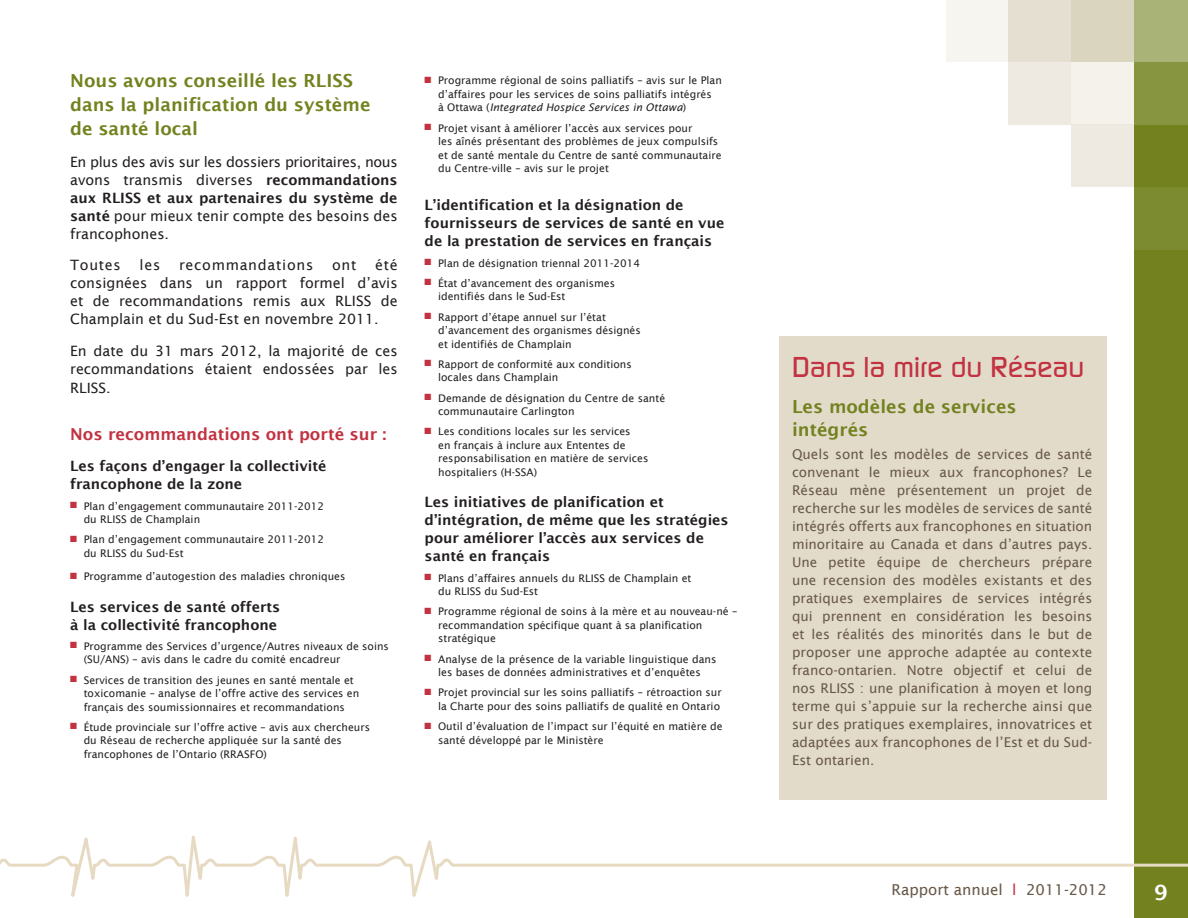
<style>
.page{position:relative;width:1188px;height:918px;background:#fff}
.page>*{position:absolute;margin:0;border:0;box-sizing:border-box;transform-origin:0 0}
.t1{font:500 28.5px "Continuum";color:#c23241}
.t2{font:600 21px "Lucida Sans";color:#fff}
.t3{font:600 18px/24px "Lucida Sans";color:#73821f}
.t4{font:600 16.5px "Lucida Sans";color:#c23241}
.t5{font:15px "Lucida Sans";color:#685847}
.t6{font:14.25px/18px "Lucida Sans";color:#231f20;text-align:justify}
.t7{font:600 14.25px/18px "Lucida Sans";color:#231f20}
.t8{font:14.25px "Lucida Sans";letter-spacing:.05em;color:#231f20}
.t9{font:13.5px/18px "Lucida Sans";color:#685847;text-align:justify}
.t10{font:10.5px/13.5px "Lucida Sans";color:#231f20}
.s1{font-weight:600}
.s2{color:#c23241}
.s3{font-style:italic}
</style>
<div class="page">
<div style="left:1071px;top:62px;width:63px;height:62px;background:#f5f2ec"></div>
<div style="left:1071px;top:0;width:63px;height:62px;background:#d9d5be"></div>
<div style="left:1071px;top:124px;width:63px;height:63px;background:#efeae1"></div>
<div style="left:947px;top:0;width:62px;height:62px;background:#f5f2ec"></div>
<div style="left:1009px;top:62px;width:62px;height:62px;background:#efeae1"></div>
<div style="left:1009px;top:0;width:62px;height:62px;background:#e5dfd1"></div>
<div style="left:1134px;top:0;width:54px;height:918px;background:#73821f"></div>
<div style="left:1134px;top:62px;width:54px;height:62px;background:#879440"></div>
<div style="left:1134px;top:187px;width:54px;height:62px;background:#7d8b30"></div>
<div style="left:1134px;top:0;width:54px;height:62px;background:#aab377"></div>
<svg style="left:0;top:835px;width:1188px;height:62px"></svg>
<div style="left:780px;top:336px;width:327px;height:463px;background:#e2dbca"></div>
<h3 class="t3" style="left:70px;top:69px;width:302px">Nous avons conseillé les RLISS dans la planification du système de santé local</h3>
<h3 class="t6" style="left:70px;top:153px;width:329px">En plus des avis sur les dossiers prioritaires, nous avons transmis diverses <span class="s1">recommandations aux RLISS et aux partenaires du système de santé</span> pour mieux tenir compte des besoins des francophones.</h3>
<h3 class="t6" style="left:70px;top:256px;width:52px">Toutes</h3>
<h3 class="t6" style="left:140px;top:256px;width:22px">les</h3>
<h3 class="t8" style="left:179px;top:257px;width:136px">recommandations</h3>
<h3 class="t6" style="left:332px;top:256px;width:26px">ont</h3>
<h3 class="t6" style="left:70px;top:256px;width:329px;text-indent:305px">été consignées dans un rapport formel d’avis et de recommandations remis aux RLISS de Champlain et du Sud-Est en novembre 2011.</h3>
<h3 class="t6" style="left:70px;top:342px;width:329px">En date du 31 mars 2012, la majorité de ces recommandations étaient endossées par les</h3>
<h3 class="t6" style="left:70px;top:379px;width:42px">RLISS.</h3>
<h3 class="t4" style="left:70px;top:425px;width:318px">Nos recommandations ont porté sur :</h3>
<h3 class="t7" style="left:70px;top:457px;width:258px">Les façons d’engager la collectivité francophone de la zone</h3>
<p class="t10" style="left:84px;top:499px;width:242px;text-indent:-14px"><span class="s2">■</span> Plan d’engagement communautaire 2011-2012 du RLISS de Champlain</p>
<p class="t10" style="left:84px;top:533px;width:242px;text-indent:-14px"><span class="s2">■</span> Plan d’engagement communautaire 2011-2012 du RLISS du Sud-Est</p>
<p class="t10" style="left:70px;top:570px;width:277px"><span class="s2">■</span> Programme d’autogestion des maladies chroniques</p>
<h3 class="t7" style="left:70px;top:597px;width:212px">Les services de santé offerts à la collectivité francophone</h3>
<p class="t10" style="left:84px;top:639px;width:307px;text-indent:-14px"><span class="s2">■</span> Programme des Services d’urgence/Autres niveaux de soins (SU/ANS) – avis dans le cadre du comité encadreur</p>
<p class="t10" style="left:84px;top:673px;width:277px;text-indent:-13px"><span class="s2">■</span> Services de transition des jeunes en santé mentale et toxicomanie – analyse de l’offre active des services en français des soumissionnaires et recommandations</p>
<p class="t10" style="left:84px;top:720px;width:288px;text-indent:-14px"><span class="s2">■</span> Étude provinciale sur l’offre active – avis aux chercheurs du Réseau de recherche appliquée sur la santé des francophones de l’Ontario (RRASFO)</p>
<p class="t10" style="left:438px;top:74px;width:285px;text-indent:-14px"><span class="s2">■</span> Programme régional de soins palliatifs – avis sur le Plan d’affaires pour les services de soins palliatifs intégrés<br>à Ottawa (<span class="s3">Integrated Hospice Services in Ottawa</span>)</p>
<p class="t10" style="left:438px;top:121px;width:285px;text-indent:-14px"><span class="s2">■</span> Projet visant à améliorer l’accès aux services pour<br>les aînés présentant des problèmes de jeux compulsifs et de santé mentale du Centre de santé communautaire du Centre-ville – avis sur le projet</p>
<h3 class="t7" style="left:425px;top:196px;width:301px">L’identification et la désignation de fournisseurs de services de santé en vue de la prestation de services en français</h3>
<p class="t10" style="left:425px;top:256px;width:217px"><span class="s2">■</span> Plan de désignation triennal 2011-2014</p>
<p class="t10" style="left:438px;top:276px;width:178px;text-indent:-14px"><span class="s2">■</span> État d’avancement des organismes identifiés dans le Sud-Est</p>
<p class="t10" style="left:438px;top:310px;width:204px;text-indent:-14px"><span class="s2">■</span> Rapport d’étape annuel sur l’état d’avancement des organismes désignés et identifiés de Champlain</p>
<p class="t10" style="left:438px;top:357px;width:195px;text-indent:-14px"><span class="s2">■</span> Rapport de conformité aux conditions locales dans Champlain</p>
<p class="t10" style="left:438px;top:391px;width:229px;text-indent:-14px"><span class="s2">■</span> Demande de désignation du Centre de santé communautaire Carlington</p>
<p class="t10" style="left:438px;top:425px;width:212px;text-indent:-14px"><span class="s2">■</span> Les conditions locales sur les services<br>en français à inclure aux Ententes de responsabilisation en matière de services hospitaliers (H-SSA)</p>
<h3 class="t7" style="left:425px;top:493px;width:306px">Les initiatives de planification et d’intégration, de même que les stratégies pour améliorer l’accès aux services de santé en français</h3>
<p class="t10" style="left:438px;top:571px;width:255px;text-indent:-14px"><span class="s2">■</span> Plans d’affaires annuels du RLISS de Champlain et du RLISS du Sud-Est</p>
<p class="t10" style="left:438px;top:605px;width:301px;text-indent:-14px"><span class="s2">■</span> Programme régional de soins à la mère et au nouveau-né – recommandation spécifique quant à sa planification stratégique</p>
<p class="t10" style="left:425px;top:652px;width:293px;text-align:center"><span class="s2">■</span> Analyse de la présence de la variable linguistique dans les bases de données administratives et d’enquêtes</p>
<p class="t10" style="left:425px;top:686px;width:299px;text-align:right"><span class="s2">■</span> Projet provincial sur les soins palliatifs – rétroaction sur la Charte pour des soins palliatifs de qualité en Ontario</p>
<p class="t10" style="left:438px;top:720px;width:286px;text-indent:-14px"><span class="s2">■</span> Outil d’évaluation de l’impact sur l’équité en matière de santé développé par le Ministère</p>
<h1 class="t1" style="left:792px;top:349px;width:294px">Dans la mire du Réseau</h1>
<h3 class="t3" style="left:792px;top:396px;width:226px;line-height:22.5px">Les modèles de services intégrés</h3>
<p class="t9" style="left:792px;top:445px;width:302px">Quels sont les modèles de services de santé convenant le mieux aux francophones? Le Réseau mène présentement un projet de recherche sur les modèles de services de santé intégrés offerts aux francophones en situation minoritaire au Canada et dans d’autres pays.<br>Une petite équipe de chercheurs prépare une recension des modèles existants et des pratiques exemplaires de services intégrés qui prennent en considération les besoins et les réalités des minorités dans le but de proposer une approche adaptée au contexte franco-ontarien. Notre objectif et celui de nos RLISS : une planification à moyen et long terme qui s’appuie sur la recherche ainsi que sur des pratiques exemplaires, innovatrices et adaptées aux francophones de l’Est et du Sud-Est ontarien.</p>
<h3 class="t5" style="left:892px;top:881px;width:217px">Rapport annuel <span class="s2">l</span> 2011-2012</h3>
<h2 class="t2" style="left:1154px;top:881px;width:15px">9</h2>
</div>
